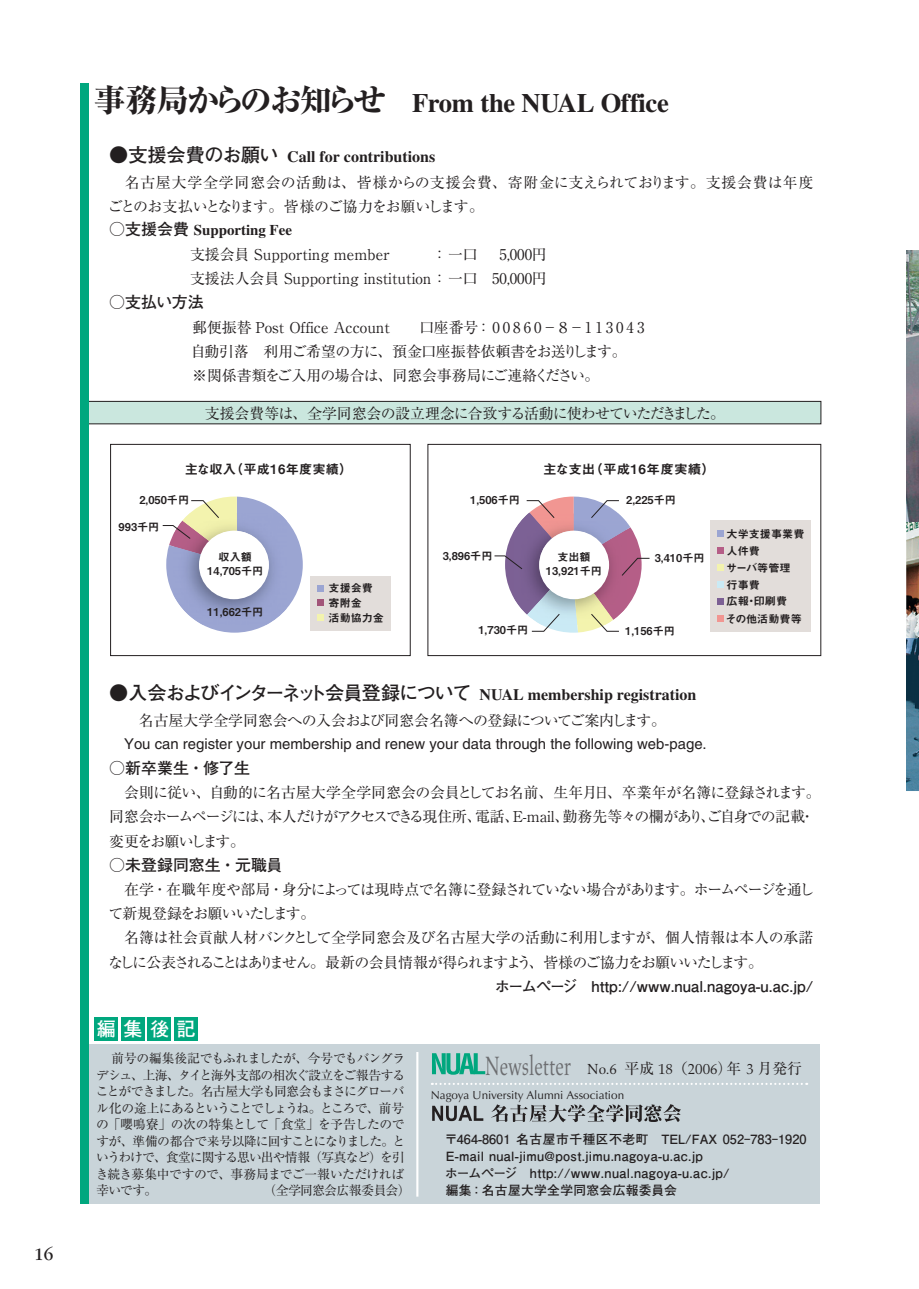
<style>
.page{position:relative;width:919px;height:1289px;background:#fff}
.page>*{position:absolute;margin:0;border:0;box-sizing:border-box;transform-origin:0 0}
.t1{font:700 26.55px "Times LT Std";letter-spacing:-.015em;color:#231f20}
.t2{font:19.2px "Futo Go B101 Pro Bold 90 msp RKSJ H";color:#fff}
.t3{font:18px "ITC Garamond Std";color:#231f20}
.t4{font:700 15.9px "Times LT Std";color:#231f20}
.t5{font:15.9px "Futo Go B101 Pro Bold 90 msp RKSJ H";color:#231f20}
.t6{font:14.85px/24.2px "Ryumin Pro Regular 90 msp RKSJ H";letter-spacing:-.055em;color:#231f20}
.t7{font:14.85px/24.2px "Ryumin Pro Regular 90 msp RKSJ H";letter-spacing:-.02em;color:#231f20}
.t8{font:14.85px/24.2px "Ryumin Pro Regular 90 msp RKSJ H";color:#231f20;text-align:right}
.t9{font:14.85px/24.2px "Ryumin Pro Regular 90 msp RKSJ H";letter-spacing:.005em;color:#231f20}
.t10{font:14.85px "Helvetica LT Std";color:#231f20}
.t11{font:14.85px "Futo Go B101 Pro Bold 90 msp RKSJ H";color:#231f20}
.t12{font:14.85px "Aldus LT Std";color:#231f20}
.t13{font:700 14.85px "Times LT Std";color:#231f20}
.t14{font:13.05px "Midashi Go Pro MB31 90 msp RKSJ H";color:#231f20}
.t15{font:13.05px "Midashi Go Pro MB31 90 msp RKSJ H";color:#231f20;scale:1.05 1}
.t16{font:12.75px/16.5px "Ryumin Pro Regular 90 msp RKSJ H";letter-spacing:-.05em;color:#231f20;text-align:justify}
.t17{font:12.75px/17px "Futo Go B101 Pro Bold 90 msp RKSJ H";letter-spacing:.025em;color:#231f20}
.t18{font:11.7px "Optima LT Std";color:#231f20}
.t19{font:10.95px/17.1px "Midashi Go Pro MB31 90 msp RKSJ H";color:#231f20}
.s1{font-family:"Ryumin Pro Heavy 90 msp RKSJ H";font-weight:400;font-size:31.95px}
.s2{font-family:"Futo Go B101 Pro Bold 90 msp RKSJ H";font-weight:400;font-size:19.2px}
.s3{font-family:"Futo Go B101 Pro Bold 90 msp RKSJ H";font-weight:400;font-size:15.9px}
.s4{font-size:27px;color:#6c6d70}
.s5{font-family:"Ryumin Pro Regular 90 msp RKSJ H"}
.s6{font-family:"Koz Min Std Regular 90 msp RKSJ H"}
</style>
<div class="page">
<div style="left:82px;top:401px;width:738px;height:23px;background:#cae7de"></div>
<div style="left:82px;top:401px;width:739px;height:23px;border:1px solid #231f20"></div>
<img style="left:906px;top:251px;width:12px;height:387px">
<div style="left:81px;top:1044px;width:738px;height:159px;background:#c9d4d9"></div>
<div style="left:94px;top:1016px;width:24px;height:24px;background:#00a77e"></div>
<div style="left:121px;top:1016px;width:23px;height:24px;background:#00a77e"></div>
<div style="left:148px;top:1016px;width:23px;height:24px;background:#00a77e"></div>
<div style="left:174px;top:1016px;width:24px;height:24px;background:#00a77e"></div>
<hr style="left:416px;top:1051px;width:2px;height:145px;background:#fff">
<svg style="left:432px;top:1083px;width:375px;height:1px"></svg>
<svg style="left:432px;top:1053px;width:53px;height:21px"></svg>
<svg style="left:432px;top:1104px;width:249px;height:18px"></svg>
<div style="left:80px;top:83px;width:8px;height:1120px;background:#00a77e"></div>
<img style="left:906px;top:638px;width:12px;height:152px">
<svg style="left:110px;top:444px;width:711px;height:212px"></svg>
<h3 class="t3" style="left:34px;top:1242px;width:21px">16</h3>
<h1 class="t1" style="left:94px;top:93px;width:576px"><span class="s1">事務局からのお知らせ</span> From the NUAL Office</h1>
<p class="t4" style="left:109px;top:151px;width:327px"><span class="s2">●支援会費のお願い</span> Call for contributions</p>
<p class="t9" style="left:108px;top:172px;width:707px">　名古屋大学全学同窓会の活動は、皆様からの支援会費、寄附金に支えられております。支援会費は年度ごとのお支払いとなります。皆様のご協力をお願いします。</p>
<p class="t13" style="left:109px;top:225px;width:184px"><span class="s3">○支援会費</span> Supporting Fee</p>
<p class="t8" style="left:190px;top:244px;width:201px">支援会員 Supporting member</p>
<p class="t8" style="left:190px;top:244px;width:358px">：一口　　5,000円<br>支援法人会員 Supporting institution ：一口　50,000円</p>
<p class="t5" style="left:109px;top:296px;width:96px">○支払い方法</p>
<p class="t8" style="left:191px;top:317px;width:455px;text-align:left">郵便振替 Post Office Account　　口座番号：0 0 8 6 0－８－1 1 3 0 4 3自動引落　利用ご希望の方に、預金口座振替依頼書をお送りします。※関係書類をご入用の場合は、同窓会事務局にご連絡ください。</p>
<p class="t7" style="left:205px;top:403px;width:521px">支援会費等は、全学同窓会の設立理念に合致する活動に使わせていただきました。</p>
<p class="t14" style="left:185px;top:464px;width:169px">主な収入（平成16年度実績）</p>
<p class="t19" style="left:139px;top:492px;width:51px">2,050千円</p>
<p class="t19" style="left:119px;top:519px;width:42px">993千円</p>
<p class="t19" style="left:207px;top:551px;width:58px;line-height:14.5px;text-align:center">収入額<br>14,705千円</p>
<p class="t19" style="left:207px;top:604px;width:58px">11,662千円</p>
<p class="t19" style="left:328px;top:582px;width:57px;line-height:14.7px">支援会費寄附金<br>活動協力金</p>
<p class="t19" style="left:470px;top:492px;width:51px">1,506千円</p>
<p class="t19" style="left:442px;top:549px;width:51px">3,896千円</p>
<p class="t15" style="left:543px;top:464px;width:165px">主な支出（平成16年度実績）</p>
<p class="t19" style="left:557px;top:549px;width:35px">支出額</p>
<p class="t19" style="left:546px;top:564px;width:58px">13,921千円</p>
<p class="t19" style="left:626px;top:492px;width:51px">2,225千円</p>
<p class="t19" style="left:654px;top:551px;width:51px">3,410千円</p>
<p class="t19" style="left:478px;top:622px;width:51px">1,730千円</p>
<p class="t19" style="left:625px;top:624px;width:51px">1,156千円</p>
<p class="t19" style="left:725px;top:526px;width:80px">大学支援事業費人件費<br>サーバ等管理<br>行事費<br>広報・印刷費<br>その他活動費等</p>
<p class="t4" style="left:109px;top:689px;width:588px"><span class="s2">●入会およびインターネット会員登録について</span> NUAL membership registration</p>
<p class="t7" style="left:124px;top:710px;width:543px">　名古屋大学全学同窓会への入会および同窓会名簿への登録についてご案内します。</p>
<p class="t10" style="left:124px;top:738px;width:584px">You can register your membership and renew your data through the following web-page.</p>
<p class="t5" style="left:109px;top:762px;width:142px">○新卒業生・修了生</p>
<p class="t6" style="left:109px;top:782px;width:713px;text-indent:15px">会則に従い、自動的に名古屋大学全学同窓会の会員としてお名前、生年月日、卒業年が名簿に登録されます。同窓会ホームページには、本人だけがアクセスできる現住所、電話、E-mail、勤務先等々の欄があり、ご自身での記載・変更をお願いします。</p>
<p class="t5" style="left:109px;top:859px;width:175px">○未登録同窓生・元職員</p>
<p class="t6" style="left:108px;top:879px;width:707px;text-indent:16px">在学・在職年度や部局・身分によっては現時点で名簿に登録されていない場合があります。ホームページを通して新規登録をお願いいたします。</p>
<p class="t7" style="left:108px;top:927px;width:706px;text-indent:16px">名簿は社会貢献人材バンクとして全学同窓会及び名古屋大学の活動に利用しますが、個人情報は本人の承諾なしに公表されることはありません。最新の会員情報が得られますよう、皆様のご協力をお願いいたします。</p>
<p class="t11" style="left:495px;top:980px;width:319px">ホームページ　http://www.nual.nagoya-u.ac.jp/</p>
<h2 class="t2" style="left:97px;top:1021px;width:100px">編集後記</h2>
<p class="t16" style="left:96px;top:1051px;width:311px;text-indent:16px">前号の編集後記でもふれましたが、今号でもバングラデシュ、上海、タイと海外支部の相次ぐ設立をご報告することができました。名古屋大学も同窓会もまさにグローバル化の途上にあるということでしょうね。ところで、前号の「嚶鳴寮」の次の特集として「食堂」を予告したのですが、準備の都合で来号以降に回すことになりました。というわけで、食堂に関する思い出や情報（写真など）を引き続き募集中ですので、事務局までご一報いただければ幸いです。</p>
<p class="t16" style="left:263px;top:1183px;width:148px">（全学同窓会広報委員会）</p>
<p class="t12" style="left:485px;top:1060px;width:318px"><span class="s4">Newsletter</span> No.6 <span class="s5">平成</span> 18<span class="s6">（</span>2006<span class="s5">）年</span> 3 <span class="s5">月発行</span></p>
<p class="t18" style="left:431px;top:1088px;width:195px">Nagoya University Alumni Association</p>
<p class="t17" style="left:444px;top:1132px;width:363px">〒464-8601 名古屋市千種区不老町　TEL/FAX 052-783-1920<br>E-mail nual-jimu@post.jimu.nagoya-u.ac.jp<br>ホームページ　http://www.nual.nagoya-u.ac.jp/<br>編集：名古屋大学全学同窓会広報委員会</p>
</div>
